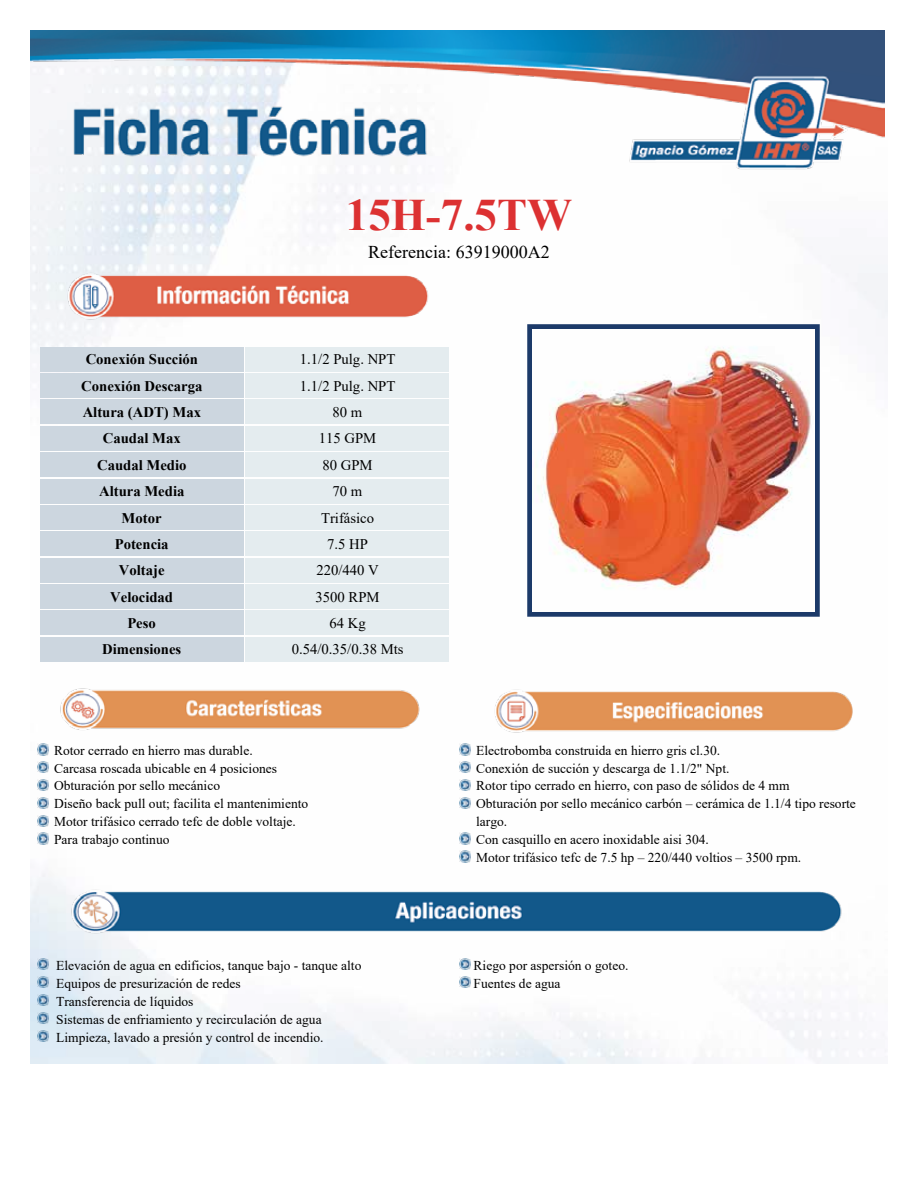
<style>
.page{position:relative;width:918px;height:1188px;background:#fff}
.page>*{position:absolute;margin:0;border:0;box-sizing:border-box;transform-origin:0 0}
.t1{font:700 45px "Times New Roman";color:#dc3132}
.t2{font:18px "Times New Roman";color:#000}
.t3{font:700 14.7px "Times New Roman";color:#000}
.t4{font:14.7px "Times New Roman";color:#000}
.t5{font:13.5px/17.9px "Times New Roman";color:#000}
</style>
<div class="page">
<img style="left:30px;top:188px;width:858px;height:875px">
<img style="left:30px;top:30px;width:855px;height:158px">
<img style="left:51px;top:262px;width:387px;height:68px">
<div style="left:527px;top:324px;width:293px;height:293px;border:6px solid #1c3a69"></div>
<img style="left:533px;top:330px;width:281px;height:281px">
<div style="left:40px;top:347px;width:203px;height:24px;background:#ccd6df"></div>
<div style="left:246px;top:347px;width:203px;height:24px;background:#e4ecef"></div>
<div style="left:40px;top:373px;width:203px;height:25px;background:#ccd6df"></div>
<div style="left:246px;top:373px;width:203px;height:25px;background:#e4ecef"></div>
<div style="left:40px;top:400px;width:203px;height:24px;background:#ccd6df"></div>
<div style="left:246px;top:400px;width:203px;height:24px;background:#e4ecef"></div>
<div style="left:40px;top:426px;width:203px;height:24px;background:#ccd6df"></div>
<div style="left:246px;top:426px;width:203px;height:24px;background:#e4ecef"></div>
<div style="left:40px;top:453px;width:203px;height:24px;background:#ccd6df"></div>
<div style="left:246px;top:453px;width:203px;height:24px;background:#e4ecef"></div>
<div style="left:40px;top:479px;width:203px;height:24px;background:#ccd6df"></div>
<div style="left:246px;top:479px;width:203px;height:24px;background:#e4ecef"></div>
<div style="left:40px;top:505px;width:203px;height:24px;background:#ccd6df"></div>
<div style="left:246px;top:505px;width:203px;height:24px;background:#e4ecef"></div>
<div style="left:40px;top:532px;width:203px;height:24px;background:#ccd6df"></div>
<div style="left:246px;top:532px;width:203px;height:24px;background:#e4ecef"></div>
<div style="left:40px;top:558px;width:203px;height:24px;background:#ccd6df"></div>
<div style="left:246px;top:558px;width:203px;height:24px;background:#e4ecef"></div>
<div style="left:40px;top:584px;width:203px;height:25px;background:#ccd6df"></div>
<div style="left:246px;top:584px;width:203px;height:25px;background:#e4ecef"></div>
<div style="left:40px;top:611px;width:203px;height:24px;background:#ccd6df"></div>
<div style="left:246px;top:611px;width:203px;height:24px;background:#e4ecef"></div>
<div style="left:40px;top:637px;width:203px;height:24px;background:#ccd6df"></div>
<div style="left:246px;top:637px;width:203px;height:24px;background:#e4ecef"></div>
<img style="left:51px;top:679px;width:387px;height:61px">
<img style="left:480px;top:679px;width:387px;height:61px">
<svg style="left:38px;top:744px;width:11px;height:11px"></svg>
<svg style="left:38px;top:762px;width:11px;height:11px"></svg>
<svg style="left:38px;top:779px;width:11px;height:12px"></svg>
<svg style="left:38px;top:797px;width:11px;height:12px"></svg>
<svg style="left:38px;top:815px;width:11px;height:11px"></svg>
<svg style="left:38px;top:833px;width:11px;height:11px"></svg>
<svg style="left:459px;top:744px;width:11px;height:11px"></svg>
<svg style="left:459px;top:762px;width:11px;height:11px"></svg>
<svg style="left:459px;top:779px;width:11px;height:12px"></svg>
<svg style="left:459px;top:797px;width:11px;height:12px"></svg>
<svg style="left:459px;top:833px;width:11px;height:11px"></svg>
<svg style="left:459px;top:851px;width:11px;height:11px"></svg>
<img style="left:54px;top:865px;width:810px;height:90px">
<svg style="left:38px;top:958px;width:11px;height:12px"></svg>
<svg style="left:38px;top:976px;width:11px;height:12px"></svg>
<svg style="left:38px;top:994px;width:11px;height:12px"></svg>
<svg style="left:38px;top:1012px;width:11px;height:12px"></svg>
<svg style="left:38px;top:1030px;width:11px;height:12px"></svg>
<svg style="left:459px;top:958px;width:11px;height:12px"></svg>
<svg style="left:459px;top:976px;width:11px;height:12px"></svg>
<h1 class="t1" style="left:346px;top:183px;width:228px">15H-7.5TW</h1>
<h2 class="t2" style="left:368px;top:239px;width:183px">Referencia: 63919000A2</h2>
<p class="t3" style="left:86px;top:349px;width:114px">Conexión Succión</p>
<p class="t4" style="left:300px;top:349px;width:97px">1.1/2 Pulg. NPT</p>
<p class="t3" style="left:81px;top:375px;width:123px">Conexión Descarga</p>
<p class="t4" style="left:300px;top:375px;width:97px">1.1/2 Pulg. NPT</p>
<p class="t3" style="left:83px;top:402px;width:120px">Altura (ADT) Max</p>
<p class="t4" style="left:333px;top:402px;width:31px">80 m</p>
<p class="t3" style="left:103px;top:428px;width:79px">Caudal Max</p>
<p class="t4" style="left:319px;top:428px;width:59px">115 GPM</p>
<p class="t3" style="left:97px;top:454px;width:91px">Caudal Medio</p>
<p class="t4" style="left:322px;top:455px;width:52px">80 GPM</p>
<p class="t3" style="left:99px;top:481px;width:87px">Altura Media</p>
<p class="t4" style="left:333px;top:481px;width:31px">70 m</p>
<p class="t3" style="left:122px;top:507px;width:41px">Motor</p>
<p class="t4" style="left:321px;top:507px;width:55px">Trifásico</p>
<p class="t3" style="left:115px;top:533px;width:55px">Potencia</p>
<p class="t4" style="left:327px;top:534px;width:42px">7.5 HP</p>
<p class="t3" style="left:119px;top:560px;width:47px">Voltaje</p>
<p class="t4" style="left:316px;top:560px;width:64px">220/440 V</p>
<p class="t3" style="left:110px;top:586px;width:64px">Velocidad</p>
<p class="t4" style="left:316px;top:586px;width:66px">3500 RPM</p>
<p class="t3" style="left:127px;top:613px;width:30px">Peso</p>
<p class="t4" style="left:329px;top:613px;width:38px">64 Kg</p>
<p class="t3" style="left:102px;top:639px;width:81px">Dimensiones</p>
<p class="t4" style="left:292px;top:639px;width:113px">0.54/0.35/0.38 Mts</p>
<p class="t5" style="left:54px;top:741px;width:256px">Rotor cerrado en hierro mas durable.<br>Carcasa roscada ubicable en 4 posiciones Obturación por sello mecánico<br>Diseño back pull out; facilita el mantenimiento Motor trifásico cerrado tefc de doble voltaje.<br>Para trabajo continuo</p>
<p class="t5" style="left:476px;top:741px;width:381px">Electrobomba construida en hierro gris cl.30.<br>Conexión de succión y descarga de 1.1/2" Npt.<br>Rotor tipo cerrado en hierro, con paso de sólidos de 4 mm<br>Obturación por sello mecánico carbón – cerámica de 1.1/4 tipo resorte largo.<br>Con casquillo en acero inoxidable aisi 304.<br>Motor trifásico tefc de 7.5 hp – 220/440 voltios – 3500 rpm.</p>
<p class="t5" style="left:56px;top:956px;width:307px">Elevación de agua en edificios, tanque bajo - tanque alto Equipos de presurización de redes<br>Transferencia de líquidos<br>Sistemas de enfriamiento y recirculación de agua Limpieza, lavado a presión y control de incendio.</p>
<p class="t5" style="left:474px;top:956px;width:156px">Riego por aspersión o goteo.<br>Fuentes de agua</p>
</div>
